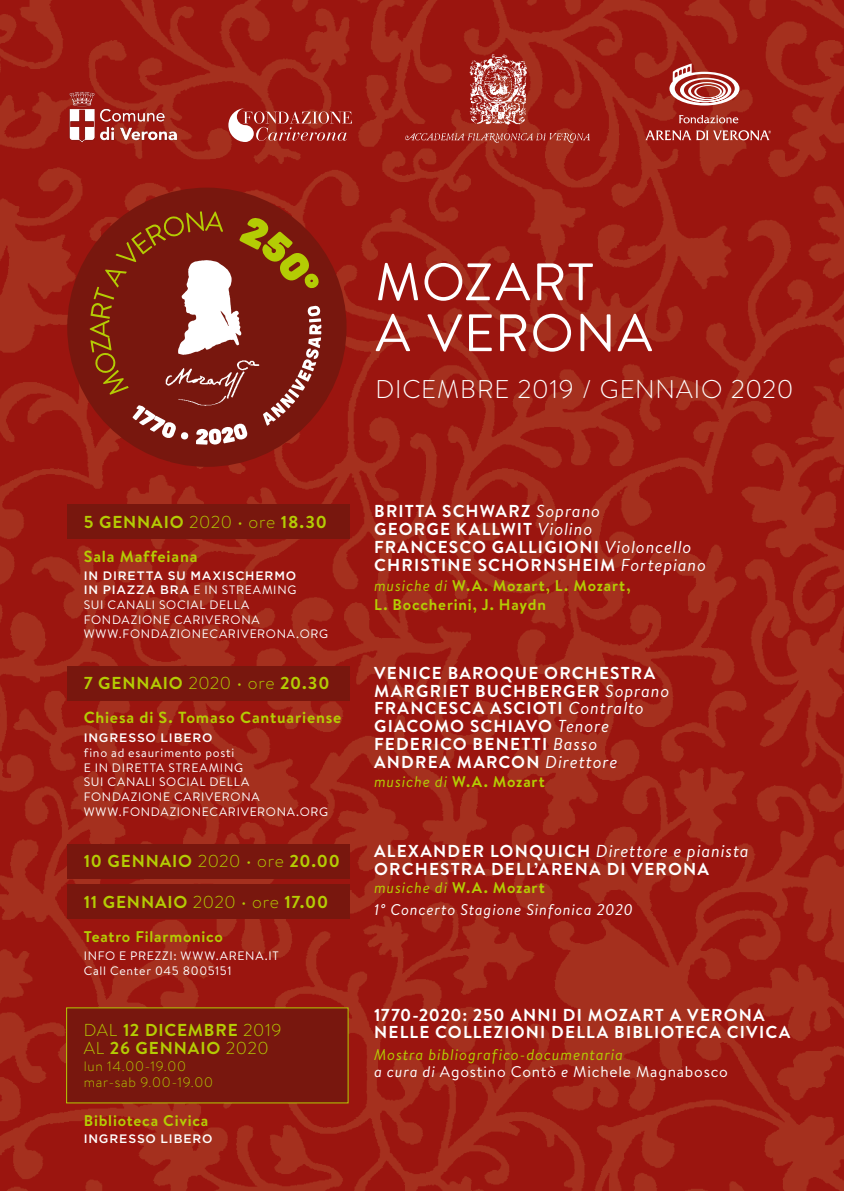
<style>
.page{position:relative;width:844px;height:1191px;background:#fff}
.page>*{position:absolute;margin:0;border:0;box-sizing:border-box;transform-origin:0 0}
.t1{font:52.5px/50.9px "Brandon Text";letter-spacing:.03em;color:#fff}
.t2{font:300 25.55px "Brandon Text";letter-spacing:.035em;color:#fff}
.t3{font:700 17.32px/17.8px "Brandon Text";letter-spacing:.07em;color:#fff}
.t4{font:700 17.32px/18.9px "Brandon Text";letter-spacing:.05em;color:#b4cc04}
.t5{font:700 16.1px "Brandon Text";letter-spacing:.05em;color:#b4cc04}
.t6{font:700 15.58px/19.6px "Brandon Text";letter-spacing:.05em;color:#b4cc04}
.t7{font:italic 15.58px/17.3px "Brandon Text";letter-spacing:.05em;color:#b4cc04}
.t8{font:italic 15.58px/22.4px "Brandon Text";letter-spacing:.05em;color:#fff}
.t9{font:300 13.65px/16.4px "Brandon Text";letter-spacing:.055em;color:#b4cc04}
.t10{font:12.25px/14.7px "Brandon Text";letter-spacing:.06em;color:#fff}
.t11{font:500 12.25px "Gotham";letter-spacing:.07em;color:#fff}
.s1{font-weight:300}
.s2{font-family:"Gotham";font-weight:500}
.s3{font-weight:400;font-style:italic}
.s4{color:#b4cc04}
.s5{font-weight:700;font-style:normal;color:#b4cc04}
.s6{color:#fff}
.s7{font-style:normal;color:#fff}
</style>
<div class="page">
<img style="left:0;top:0;width:843px;height:1191px">
<img style="left:70px;top:90px;width:106px;height:54px">
<svg style="left:228px;top:108px;width:124px;height:34px;background:#b34e48"></svg>
<svg style="left:645px;top:64px;width:125px;height:76px;background:#ae433b"></svg>
<img style="left:405px;top:134px;width:184px;height:9px">
<img style="left:465px;top:52px;width:63px;height:76px">
<div style="left:67px;top:504px;width:282px;height:35px;background:#78170e"></div>
<div style="left:67px;top:665px;width:282px;height:35px;background:#78170e"></div>
<div style="left:67px;top:844px;width:282px;height:34px;background:#78170e"></div>
<div style="left:67px;top:884px;width:282px;height:35px;background:#78170e"></div>
<div style="left:66px;top:1007px;width:282px;height:96px;background:#78170e"></div>
<div style="left:67px;top:188px;width:279px;height:279px;background:#78170e;border-radius:50%"></div>
<svg style="left:90px;top:211px;width:231px;height:234px"></svg>
<h1 class="t1" style="left:375px;top:255px;width:278px">MOZART<br>A VERONA</h1>
<h2 class="t2" style="left:375px;top:372px;width:419px">DICEMBRE 2019 / GENNAIO 2020</h2>
<p class="t4" style="left:84px;top:512px;width:245px">5 GENNAIO <span class="s1">2020 • ore</span> 18.30</p>
<p class="t5" style="left:84px;top:545px;width:115px">Sala Maffeiana</p>
<p class="t11" style="left:84px;top:568px;width:214px">IN DIRETTA SU MAXISCHERMO</p>
<p class="t10" style="left:84px;top:582px;width:246px"><span class="s2">IN PIAZZA BRA</span> E IN STREAMING<br>SUI CANALI SOCIAL DELLA<br>FONDAZIONE CARIVERONA<br>WWW.FONDAZIONECARIVERONA.ORG</p>
<p class="t4" style="left:84px;top:673px;width:247px">7 GENNAIO <span class="s1">2020 • ore</span> 20.30</p>
<p class="t5" style="left:84px;top:706px;width:259px">Chiesa di S. Tomaso Cantuariense</p>
<p class="t11" style="left:84px;top:731px;width:130px">INGRESSO LIBERO</p>
<p class="t10" style="left:84px;top:745px;width:246px">fino ad esaurimento posti<br>E IN DIRETTA STREAMING<br>SUI CANALI SOCIAL DELLA<br>FONDAZIONE CARIVERONA<br>WWW.FONDAZIONECARIVERONA.ORG</p>
<p class="t4" style="left:84px;top:851px;width:257px">10 GENNAIO <span class="s1">2020 • ore</span> 20.00</p>
<p class="t4" style="left:84px;top:891px;width:246px">11 GENNAIO <span class="s1">2020 • ore</span> 17.00</p>
<p class="t6" style="left:84px;top:927px;width:141px">Teatro Filarmonico</p>
<p class="t10" style="left:84px;top:948px;width:196px">INFO E PREZZI: WWW.ARENA.IT<br>Call Center 045 8005151</p>
<p class="t4" style="left:84px;top:1019px;width:199px"><span class="s1">DAL</span> 12 DICEMBRE <span class="s1">2019<br>AL</span> 26 GENNAIO <span class="s1">2020</span></p>
<p class="t9" style="left:84px;top:1057px;width:131px">lun 14.00-19.00 mar-sab 9.00-19.00</p>
<p class="t6" style="left:84px;top:1110px;width:126px">Biblioteca Civica</p>
<p class="t11" style="left:84px;top:1132px;width:130px">INGRESSO LIBERO</p>
<p class="t3" style="left:374px;top:502px;width:333px">BRITTA SCHWARZ <span class="s3">Soprano<br></span>GEORGE KALLWIT <span class="s3">Violino<br></span>FRANCESCO GALLIGIONI <span class="s3">Violoncello<br></span>CHRISTINE SCHORNSHEIM <span class="s3">Fortepiano</span></p>
<p class="t6" style="left:374px;top:575px;width:258px"><span class="s3">musiche di</span> W.A. Mozart, L. Mozart,<br>L. Boccherini, J. Haydn</p>
<p class="t3" style="left:374px;top:663px;width:296px">VENICE BAROQUE ORCHESTRA<br>MARGRIET BUCHBERGER <span class="s3">Soprano<br></span>FRANCESCA ASCIOTI <span class="s3">Contralto<br></span>GIACOMO SCHIAVO <span class="s3">Tenore<br></span>FEDERICO BENETTI <span class="s3">Basso<br></span>ANDREA MARCON <span class="s3">Direttore</span></p>
<p class="t6" style="left:374px;top:771px;width:172px"><span class="s3">musiche di</span> W.A. Mozart</p>
<p class="t3" style="left:374px;top:841px;width:376px;line-height:18.6px">ALEXANDER LONQUICH <span class="s3">Direttore e pianista<br></span>ORCHESTRA DELL’ARENA DI VERONA</p>
<p class="t8" style="left:374px;top:875px;width:260px"><span class="s4">musiche di</span> <span class="s5">W.A. Mozart<br></span>1° Concerto Stagione Sinfonica 2020</p>
<p class="t3" style="left:374px;top:1005px;width:417px;line-height:17.3px">1770-2020: 250 ANNI DI MOZART A VERONA<br>NELLE COLLEZIONI DELLA BIBLIOTECA CIVICA</p>
<p class="t7" style="left:374px;top:1045px;width:355px">Mostra bibliografico-documentaria<br><span class="s6">a cura di</span> <span class="s7">Agostino Contò</span> <span class="s6">e</span> <span class="s7">Michele Magnabosco</span></p>
</div>
